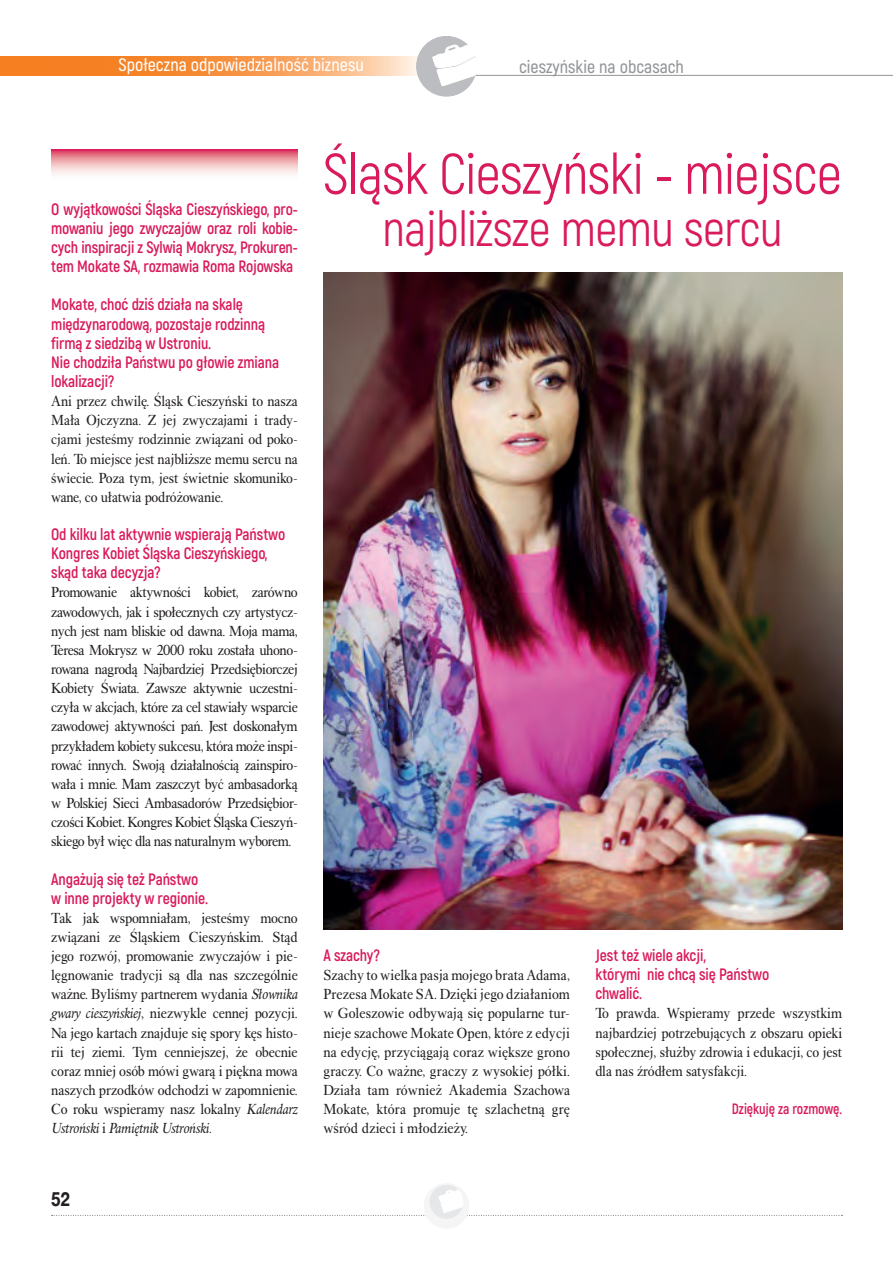
<style>
.page{position:relative;width:893px;height:1263px;background:#fff}
.page>*{position:absolute;margin:0;border:0;box-sizing:border-box;transform-origin:0 0}
.t1{font:57px "Akrobat";letter-spacing:-.01em;color:#d91a5b}
.t2{font:49.5px "Akrobat";letter-spacing:-.01em;color:#d91a5b}
.t3{font:700 19.5px "Switzer Cnd EFN";color:#231f20}
.t4{font:600 18px "Akrobat";color:#fff}
.t5{font:600 18px "Akrobat";color:#939598}
.t6{font:700 16.5px/19.2px "Akrobat";letter-spacing:-.005em;color:#d91a5b;scale:.95 1}
.t7{font:15px/19.2px "Alpha Book EFN";letter-spacing:-.005em;color:#231f20;text-align:justify;scale:.94 1}
.t8{font:15px/19.2px "Alpha Book EFN";letter-spacing:-.005em;color:#231f20;text-align:justify;scale:.93 1}
.t9{font:700 15px "Akrobat";letter-spacing:-.005em;color:#d91a5b;scale:.93 1}
.s1{font-style:italic}
</style>
<div class="page">
<div style="left:424px;top:1183px;width:45px;height:45px;background:#f5f5f6;border-radius:50%"></div>
<svg style="left:52px;top:1185px;width:790px;height:33px"></svg>
<hr style="left:461px;top:75px;width:432px;height:1px;background:#939598">
<svg style="left:0;top:56px;width:416px;height:19px;background:#f79a50"></svg>
<svg style="left:416px;top:36px;width:61px;height:60px"></svg>
<svg style="left:51px;top:150px;width:247px;height:24px;background:#eea8b1"></svg>
<img style="left:323px;top:273px;width:519px;height:657px">
<p class="t4" style="left:119px;top:53px;width:247px">Społeczna odpowiedzialność biznesu</p>
<p class="t5" style="left:519px;top:55px;width:166px">cieszyńskie na obcasach</p>
<p class="t6" style="left:51px;top:199px;width:261px;text-align:justify">O wyjątkowości Śląska Cieszyńskiego, pro&shy;mowaniu jego zwyczajów oraz roli kobie&shy;cych inspiracji z Sylwią Mokrysz, Prokuren&shy;tem Mokate SA, rozmawia Roma Rojowska</p>
<p class="t6" style="left:51px;top:294px;width:242px">Mokate, choć dziś działa na skalę międzynarodową, pozostaje rodzinną firmą z siedzibą w Ustroniu.<br>Nie chodziła Państwu po głowie zmiana lokalizacji?</p>
<p class="t8" style="left:51px;top:392px;width:267px">Ani przez chwilę. Śląsk Cieszyński to nasza Mała Ojczyzna. Z jej zwyczajami i trady&shy;cjami jesteśmy rodzinnie związani od poko&shy;leń. To miejsce jest najbliższe memu sercu na świecie. Poza tym, jest świetnie skomuniko&shy;wane, co ułatwia podróżowanie.</p>
<p class="t6" style="left:51px;top:524px;width:248px">Od kilku lat aktywnie wspierają Państwo<br>Kongres Kobiet Śląska Cieszyńskiego, skąd taka decyzja?</p>
<p class="t7" style="left:51px;top:583px;width:264px">Promowanie aktywności kobiet, zarówno zawodowych, jak i społecznych czy artystycz&shy;nych jest nam bliskie od dawna. Moja mama, Teresa Mokrysz w 2000 roku została uhono&shy;rowana nagrodą Najbardziej Przedsiębiorczej Kobiety Świata. Zawsze aktywnie uczestni&shy;czyła w akcjach, które za cel stawiały wsparcie zawodowej aktywności pań. Jest doskonałym przykładem kobiety sukcesu, która może inspi&shy;rować innych. Swoją działalnością zainspiro&shy;wała i mnie. Mam zaszczyt być ambasadorką w Polskiej Sieci Ambasadorów Przedsiębior&shy;czości Kobiet. Kongres Kobiet Śląska Cieszyń&shy;skiego był więc dla nas naturalnym wyborem.</p>
<p class="t6" style="left:51px;top:868px;width:167px">Angażują się też Państwo w inne projekty w regionie.</p>
<p class="t7" style="left:51px;top:908px;width:264px">Tak jak wspomniałam, jesteśmy mocno związani ze Śląskiem Cieszyńskim. Stąd jego rozwój, promowanie zwyczajów i pie&shy;lęgnowanie tradycji są dla nas szczególnie ważne. Byliśmy partnerem wydania <span class="s1">Słownika gwary cieszyńskiej</span>, niezwykle cennej pozycji.<br>Na jego kartach znajduje się spory kęs histo&shy;rii tej ziemi. Tym cenniejszej, że obecnie coraz mniej osób mówi gwarą i piękna mowa naszych przodków odchodzi w zapomnienie.<br>Co roku wspieramy nasz lokalny <span class="s1">Kalendarz Ustroński</span> i <span class="s1">Pamiętnik Ustroński.</span></p>
<h3 class="t3" style="left:51px;top:1188px;width:21px">52</h3>
<h1 class="t1" style="left:323px;top:137px;width:520px">Śląsk Cieszyński - miejsce</h1>
<h2 class="t2" style="left:383px;top:197px;width:401px">najbliższe memu sercu</h2>
<p class="t6" style="left:323px;top:945px;width:61px">A szachy?</p>
<p class="t7" style="left:323px;top:966px;width:264px">Szachy to wielka pasja mojego brata Adama, Prezesa Mokate SA. Dzięki jego działaniom w Goleszowie odbywają się popularne tur&shy;nieje szachowe Mokate Open, które z edycji na edycję, przyciągają coraz większe grono graczy. Co ważne, graczy z wysokiej półki.<br>Działa tam również Akademia Szachowa Mokate, która promuje tę szlachetną grę wśród dzieci i młodzieży.</p>
<p class="t6" style="left:595px;top:945px;width:185px">Jest też wiele akcji,<br>którymi nie chcą się Państwo chwalić.</p>
<p class="t8" style="left:595px;top:1004px;width:267px">To prawda. Wspieramy przede wszystkim najbardziej potrzebujących z obszaru opieki społecznej, służby zdrowia i edukacji, co jest dla nas źródłem satysfakcji.</p>
<p class="t9" style="left:732px;top:1099px;width:120px">Dziękuję za rozmowę.</p>
</div>
